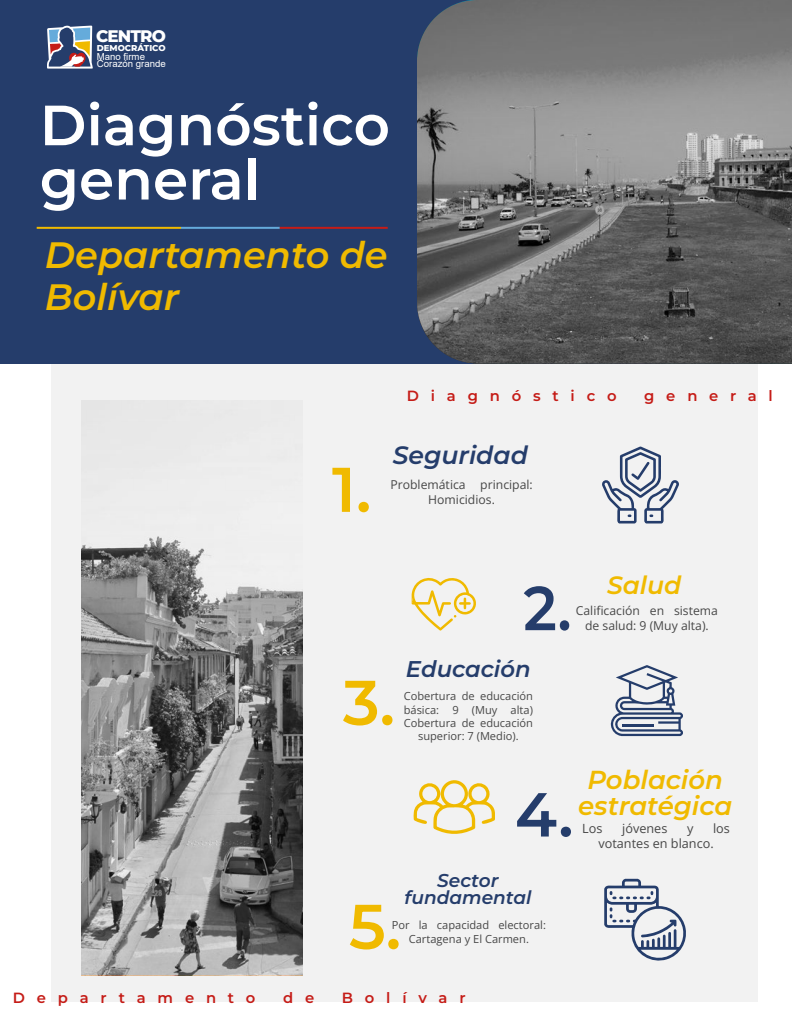
<style>
.page{position:relative;width:792px;height:1023px;background:#fff}
.page>*{position:absolute;margin:0;border:0;box-sizing:border-box;transform-origin:0 0}
.t1{font:100 63px "Montserrat";color:#f0ba00}
.t2{font:100 62px "Montserrat";color:#253d6b;scale:.93 1}
.t3{font:100 62px "Montserrat";color:#253d6b}
.t4{font:100 56.5px/54.3px "Montserrat";color:#fff}
.t5{font:italic 100 36.7px/41.9px "Montserrat";color:#f0ba00}
.t6{font:italic 100 26px "Montserrat";color:#f0ba00}
.t7{font:italic 100 25.1px "Montserrat";color:#253d6b}
.t8{font:italic 100 25px "Montserrat";color:#f0ba00}
.t9{font:italic 100 22.8px "Montserrat";color:#253d6b}
.t10{font:italic 100 18.5px "Montserrat";color:#253d6b}
.t11{font:800 16.8px "Montserrat";letter-spacing:-.055em;color:#fff}
.t12{font:100 14.8px "Montserrat";letter-spacing:.8em;color:#c51c17}
.t13{font:12.7px/15.2px "Open Sans";color:#474747}
.t14{font:12.2px/14.7px "Open Sans";color:#474747;text-align:center}
.t15{font:11.1px/13.3px "Open Sans";color:#474747;text-align:center}
.t16{font:9.6px "Arial";color:#fff}
.t17{font:800 8.5px "Montserrat";color:#fff}
</style>
<div class="page">
<div style="left:51px;top:344px;width:707px;height:658px;background:#f2f2f2"></div>
<div style="left:0;top:0;width:792px;height:363px;background:#253d6b"></div>
<svg style="left:417px;top:0;width:375px;height:363px"></svg>
<hr style="left:37px;top:227px;width:144px;height:2px;background:#f1bb00">
<hr style="left:181px;top:227px;width:99px;height:2px;background:#65abdb">
<hr style="left:280px;top:227px;width:108px;height:2px;background:#c61c17">
<svg style="left:81px;top:400px;width:222px;height:575px"></svg>
<svg style="left:602px;top:446px;width:77px;height:77px"></svg>
<svg style="left:412px;top:578px;width:64px;height:53px"></svg>
<svg style="left:610px;top:665px;width:73px;height:71px"></svg>
<hr style="left:622px;top:725px;width:32px;height:2px;background:#253d6b">
<svg style="left:414px;top:780px;width:81px;height:54px"></svg>
<svg style="left:604px;top:879px;width:82px;height:82px"></svg>
<svg style="left:47px;top:26px;width:46px;height:43px"></svg>
<h3 class="t11" style="left:96px;top:25px;width:71px">CENTRO</h3>
<p class="t17" style="left:97px;top:42px;width:70px">DEMOCRÁTICO</p>
<p class="t16" style="left:97px;top:50px;width:50px">Mano firme</p>
<p class="t16" style="left:97px;top:57px;width:71px">Corazón grande</p>
<h3 class="t4" style="left:40px;top:97px;width:352px">Diagnóstico general</h3>
<h3 class="t5" style="left:45px;top:233px;width:344px">Departamento de<br>Bolívar</h3>
<h3 class="t12" style="left:407px;top:386px;width:211px">Diagnóstico</h3>
<h3 class="t12" style="left:644px;top:386px;width:130px">general</h3>
<h1 class="t1" style="left:332px;top:448px;width:41px">1.</h1>
<h3 class="t7" style="left:393px;top:438px;width:137px">Seguridad</h3>
<p class="t14" style="left:390px;top:477px;width:144px">Problemática principal:<br>Homicidios.</p>
<h3 class="t8" style="left:607px;top:569px;width:76px">Salud</h3>
<p class="t14" style="left:576px;top:603px;width:144px">Calificación en sistema de salud: 9 (Muy alta).</p>
<h2 class="t2" style="left:523px;top:567px;width:53px">2.</h2>
<h1 class="t1" style="left:343px;top:661px;width:54px">3.</h1>
<h3 class="t9" style="left:406px;top:654px;width:126px">Educación</h3>
<p class="t15" style="left:404px;top:689px;width:131px">Cobertura de educación básica: 9 (Muy alta)<br>Cobertura de educación superior: 7 (Medio).</p>
<h3 class="t6" style="left:587px;top:762px;width:137px">Población</h3>
<p class="t13" style="left:582px;top:820px;width:22px">Los</p>
<p class="t13" style="left:622px;top:820px;width:47px">jóvenes</p>
<p class="t13" style="left:687px;top:820px;width:8px">y</p>
<h2 class="t3" style="left:515px;top:773px;width:60px">4.</h2>
<h3 class="t6" style="left:578px;top:788px;width:156px">estratégica</h3>
<p class="t13" style="left:598px;top:820px;width:133px;text-indent:115px">los votantes en blanco.</p>
<h3 class="t10" style="left:437px;top:869px;width:63px">Sector</h3>
<p class="t15" style="left:392px;top:918px;width:156px">Por la capacidad electoral:<br>Cartagena y El Carmen.</p>
<h3 class="t10" style="left:405px;top:885px;width:128px">fundamental</h3>
<h1 class="t1" style="left:349px;top:885px;width:54px">5.</h1>
<h3 class="t12" style="left:13px;top:988px;width:244px">Departamento</h3>
<h3 class="t12" style="left:283px;top:988px;width:33px">d e</h3>
<h3 class="t12" style="left:342px;top:988px;width:125px">Bolívar</h3>
</div>
